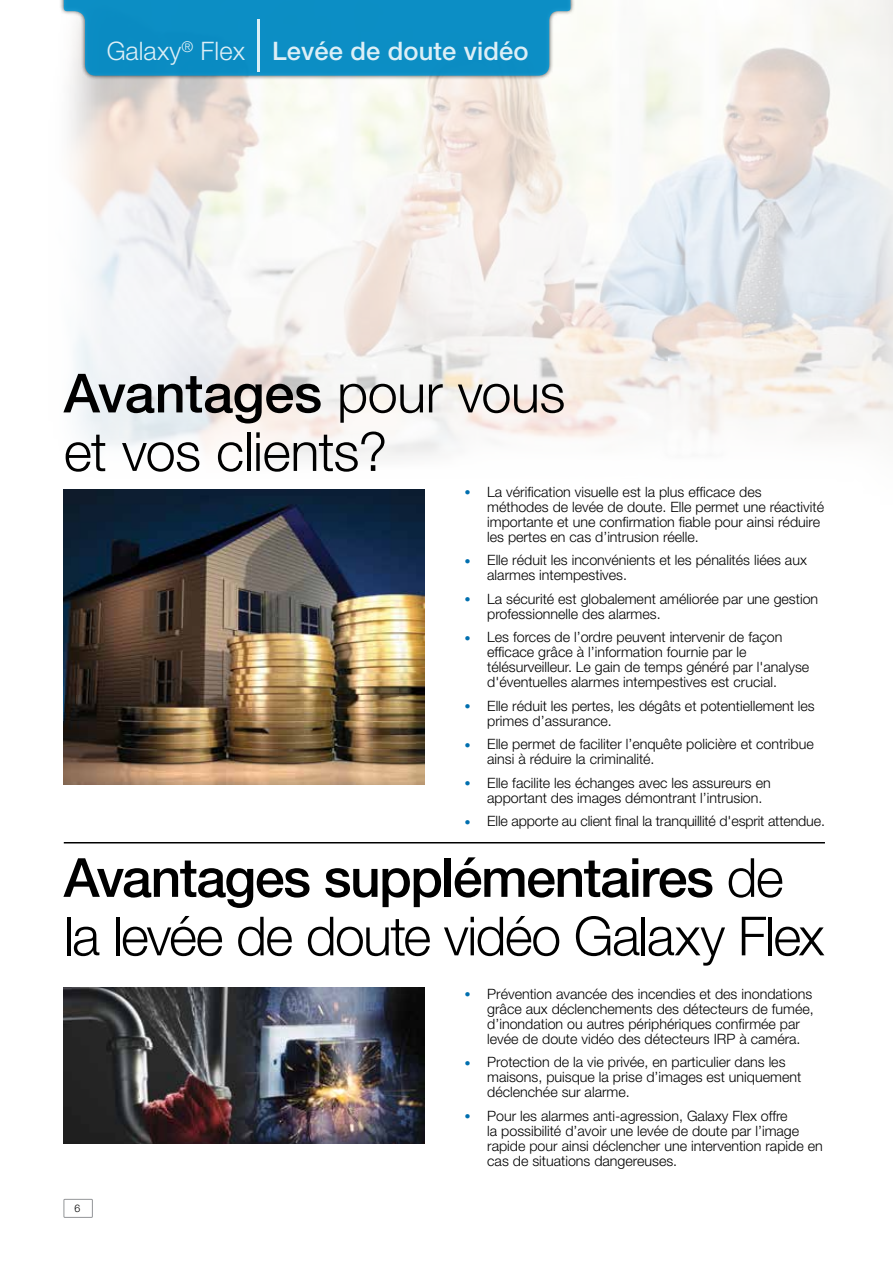
<style>
.page{position:relative;width:893px;height:1263px;background:#fff}
.page>*{position:absolute;margin:0;border:0;box-sizing:border-box;transform-origin:0 0}
.t1{font:300 54px/58.5px "Helvetica Neue";letter-spacing:-.025em;color:#000}
.t2{font:500 25.5px "Helvetica Neue";letter-spacing:.005em;color:#fff}
.t3{font:300 14.25px/15px "Helvetica Neue";color:#000}
.t4{font:300 10.5px "Helvetica Neue";color:#000}
.s1{font-weight:300}
.s2{font-weight:300;font-size:52.5px}
.s3{font-weight:500}
.s4{color:#006faf}
</style>
<div class="page">
<div style="left:64px;top:1199px;width:29px;height:18px;border:1px solid #939598"></div>
<img style="left:64px;top:987px;width:360px;height:157px">
<img style="left:63px;top:0;width:830px;height:844px">
<div style="left:59px;top:0;width:516px;height:80px;background:#000;opacity:.64"></div>
<svg style="left:64px;top:1px;width:506px;height:75px;background:#1c94c6"></svg>
<hr style="left:0;top:0;width:850px;height:1px;background:#fff">
<hr style="left:64px;top:842px;width:761px;height:1px;background:#000">
<img style="left:64px;top:489px;width:360px;height:296px">
<h2 class="t2" style="left:106px;top:36px;width:424px"><span class="s1">Galaxy</span><sup>®</sup> <span class="s1">Flex</span> <span class="s2">|</span> Levée de doute vidéo</h2>
<h1 class="t1" style="left:64px;top:363px;width:503px"><span class="s3">Avantages</span> pour vous et vos clients?</h1>
<p class="t3" style="left:487px;top:484px;width:338px;text-indent:-22px"><span class="s4">●</span> La vérification visuelle est la plus efficace des méthodes de levée de doute. Elle permet une réactivité importante et une confirmation fiable pour ainsi réduire les pertes en cas d’intrusion réelle.</p>
<p class="t3" style="left:487px;top:552px;width:321px;text-indent:-22px"><span class="s4">●</span> Elle réduit les inconvénients et les pénalités liées aux alarmes intempestives.</p>
<p class="t3" style="left:487px;top:591px;width:333px;text-indent:-22px"><span class="s4">●</span> La sécurité est globalement améliorée par une gestion professionnelle des alarmes.</p>
<p class="t3" style="left:487px;top:629px;width:324px;text-indent:-22px"><span class="s4">●</span> Les forces de l’ordre peuvent intervenir de façon efficace grâce à l’information fournie par le télésurveilleur. Le gain de temps généré par l'analyse d'éventuelles alarmes intempestives est crucial.</p>
<p class="t3" style="left:487px;top:698px;width:329px;text-indent:-22px"><span class="s4">●</span> Elle réduit les pertes, les dégâts et potentiellement les primes d’assurance.</p>
<p class="t3" style="left:487px;top:736px;width:328px;text-indent:-22px"><span class="s4">●</span> Elle permet de faciliter l’enquête policière et contribue ainsi à réduire la criminalité.</p>
<p class="t3" style="left:487px;top:775px;width:285px;text-indent:-22px"><span class="s4">●</span> Elle facilite les échanges avec les assureurs en apportant des images démontrant l’intrusion.</p>
<p class="t3" style="left:465px;top:813px;width:362px"><span class="s4">●</span> Elle apporte au client final la tranquillité d'esprit attendue.</p>
<h1 class="t1" style="left:64px;top:847px;width:762px"><span class="s3">Avantages supplémentaires</span> de la levée de doute vidéo Galaxy Flex</h1>
<p class="t4" style="left:75px;top:1202px;width:7px">6</p>
<p class="t3" style="left:487px;top:986px;width:328px;text-indent:-22px"><span class="s4">●</span> Prévention avancée des incendies et des inondations grâce aux déclenchements des détecteurs de fumée, d’inondation ou autres périphériques confirmée par levée de doute vidéo des détecteurs IRP à caméra.</p>
<p class="t3" style="left:487px;top:1054px;width:316px;text-indent:-22px"><span class="s4">●</span> Protection de la vie privée, en particulier dans les maisons, puisque la prise d’images est uniquement déclenchée sur alarme.</p>
<p class="t3" style="left:487px;top:1108px;width:337px;text-indent:-22px"><span class="s4">●</span> Pour les alarmes anti-agression, Galaxy Flex offre<br>la possibilité d’avoir une levée de doute par l’image rapide pour ainsi déclencher une intervention rapide en cas de situations dangereuses.</p>
</div>
